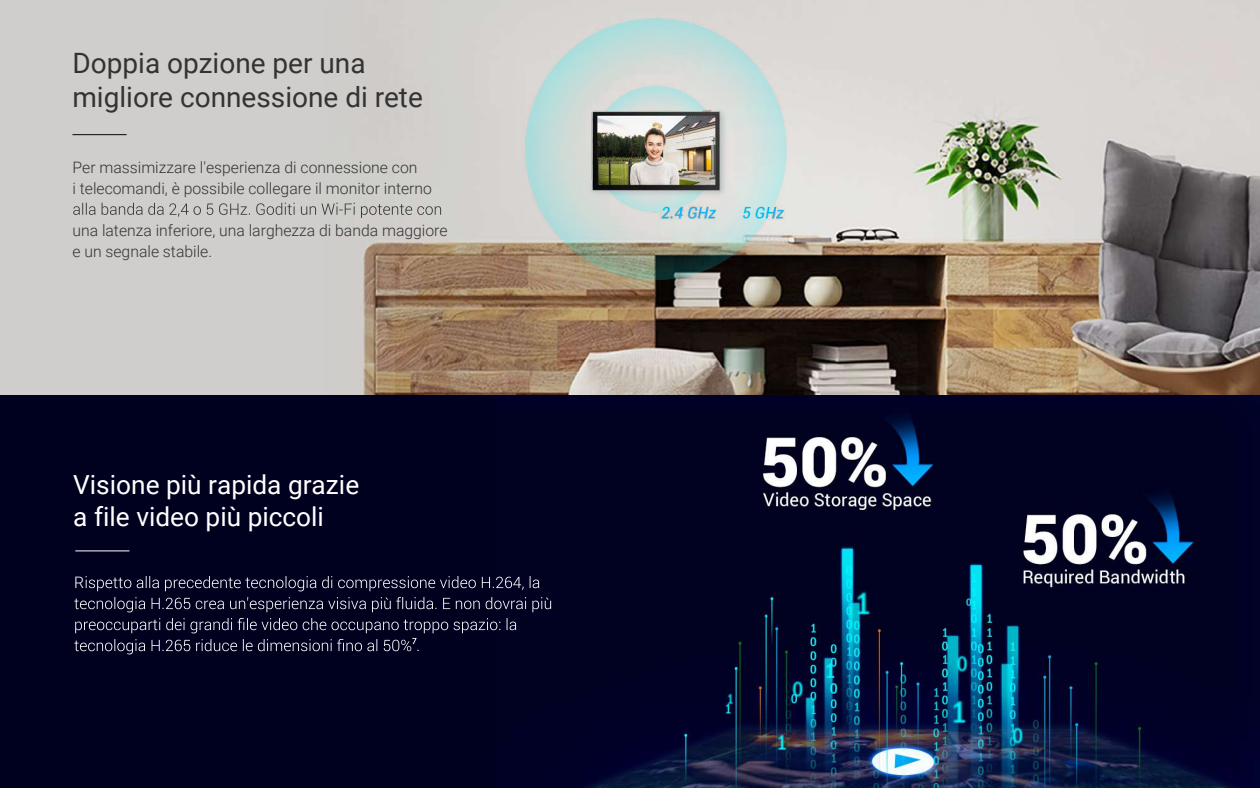
<style>
.page{position:relative;width:1260px;height:788px;background:#fff}
.page>*{position:absolute;margin:0;border:0;box-sizing:border-box;transform-origin:0 0}
.t1{font:28px/33.6px "Roboto";color:#333}
.t2{font:26.25px/31.5px "Roboto";color:#fff}
.t3{font:300 15.75px/21px "Roboto";color:#333}
.t4{font:300 15.75px "Roboto";color:#fff}
</style>
<div class="page">
<img style="left:395px;top:0;width:865px;height:395px">
<div style="left:0;top:0;width:395px;height:395px;background:#cfcecc"></div>
<hr style="left:72px;top:134px;width:55px;height:1px;background:#050505">
<svg style="left:73px;top:203px;width:368px;height:15px"></svg>
<div style="left:0;top:395px;width:1260px;height:393px;background:#00001f"></div>
<hr style="left:75px;top:550px;width:54px;height:1px;background:#fff">
<img style="left:516px;top:395px;width:744px;height:393px">
<img style="left:512px;top:13px;width:288px;height:270px">
<svg style="left:86px;top:576px;width:453px;height:15px"></svg>
<svg style="left:74px;top:597px;width:477px;height:15px"></svg>
<svg style="left:74px;top:618px;width:442px;height:36px"></svg>
<h1 class="t1" style="left:72px;top:45px;width:352px">Doppia opzione per una migliore connessione di rete</h1>
<p class="t3" style="left:72px;top:156px;width:361px">Per massimizzare l'esperienza di connessione con<br>i telecomandi, è possibile collegare il monitor interno</p>
<p class="t3" style="left:72px;top:219px;width:377px">una latenza inferiore, una larghezza di banda maggiore e un segnale stabile.</p>
<h2 class="t2" style="left:73px;top:468px;width:287px">Visione più rapida grazie a file video più piccoli</h2>
<p class="t4" style="left:74px;top:571px;width:12px">R</p>
<p class="t4" style="left:417px;top:634px;width:5px">.</p>
</div>
